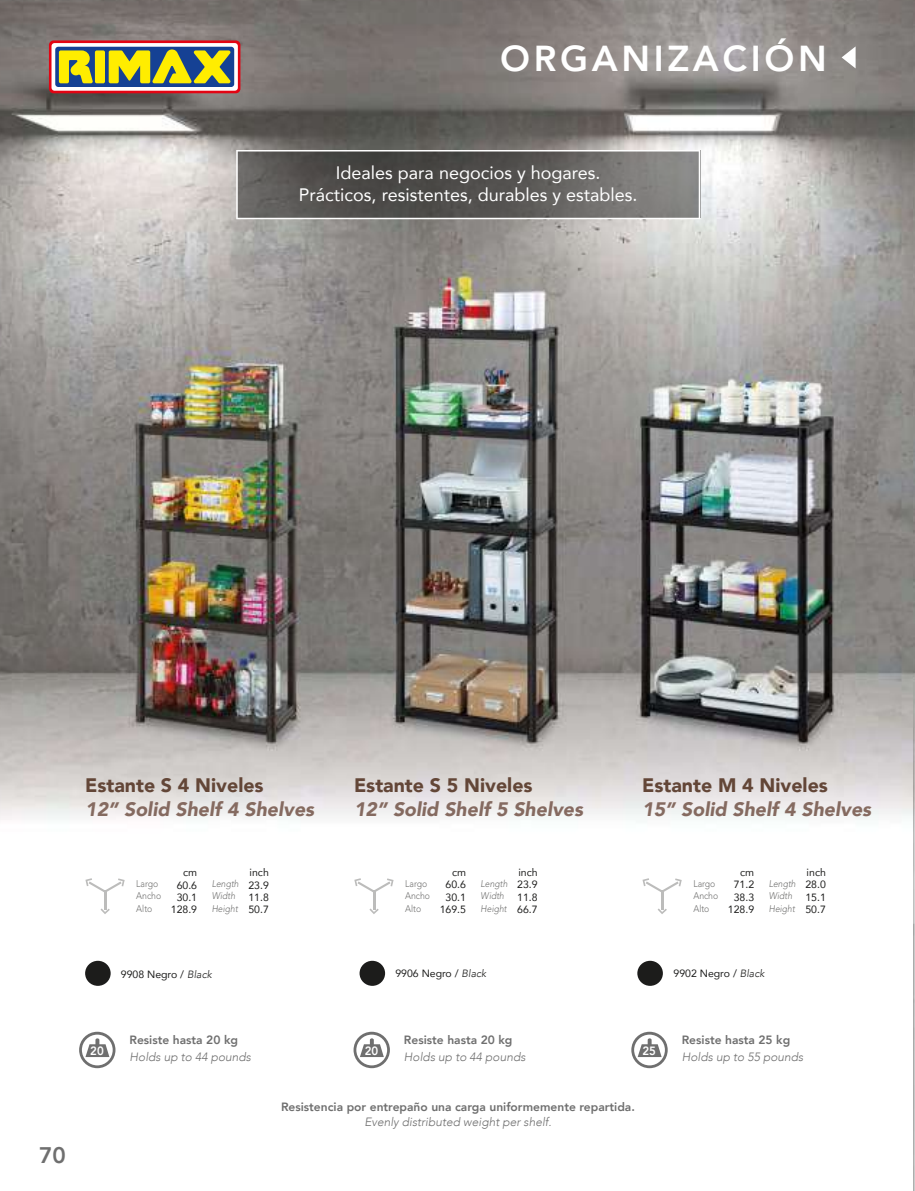
<style>
.page{position:relative;width:915px;height:1191px;background:#fff}
.page>*{position:absolute;margin:0;border:0;box-sizing:border-box;transform-origin:0 0}
.t1{font:800 36px "Avenir";letter-spacing:.1em;color:#fff}
.t2{font:800 22.5px "Avenir";color:#6f6f6f}
.t3{font:italic 900 19.5px "Avenir";color:#856a60}
.t4{font:900 19.5px "Avenir";color:#634637}
.t5{font:18px/21.6px "Avenir";color:#fff;text-align:center}
.t6{font:800 12px "Avenir";color:#6f6f6f}
.t7{font:italic 300 12px "Avenir";color:#6f6f6f}
.t8{font:800 12px "Avenir";color:#fff;scale:.95 1}
.t9{font:10.5px/12.5px "Avenir";color:#1c1c1b;text-align:right}
.t10{font:italic 300 9.6px/12.3px "Avenir";color:#6f6f6e;scale:.9 1}
.t11{font:300 9.6px/12.3px "Avenir";color:#6f6f6e;scale:.9 1}
.s1{font-weight:300;font-style:italic}
</style>
<div class="page">
<img style="left:0;top:0;width:914px;height:1191px">
<svg style="left:85px;top:878px;width:40px;height:36px"></svg>
<svg style="left:354px;top:878px;width:39px;height:36px"></svg>
<svg style="left:642px;top:878px;width:39px;height:36px"></svg>
<svg style="left:79px;top:1031px;width:36px;height:37px"></svg>
<svg style="left:631px;top:1031px;width:36px;height:37px"></svg>
<svg style="left:353px;top:1031px;width:37px;height:37px"></svg>
<div style="left:85px;top:960px;width:26px;height:25px;background:#1c1c1b;border-radius:50%"></div>
<div style="left:359px;top:960px;width:26px;height:25px;background:#1c1c1b;border-radius:50%"></div>
<div style="left:637px;top:960px;width:25px;height:25px;background:#1c1c1b;border-radius:50%"></div>
<svg style="left:236px;top:150px;width:464px;height:69px;background:#676563"></svg>
<svg style="left:841px;top:46px;width:14px;height:22px"></svg>
<div style="left:49px;top:40px;width:191px;height:53px;background:#e30413;border-radius:5px"></div>
<div style="left:51px;top:43px;width:187px;height:48px;background:linear-gradient(to right,#fff,#fff);border-radius:3px"></div>
<div style="left:55px;top:47px;width:179px;height:40px;background:#154194;border-radius:3px"></div>
<svg style="left:59px;top:49px;width:171px;height:34px"></svg>
<h1 class="t1" style="left:500px;top:31px;width:328px">ORGANIZACIÓN</h1>
<h3 class="t5" style="left:299px;top:161px;width:340px">Ideales para negocios y hogares.<br>Prácticos, resistentes, durables y estables.</h3>
<h3 class="t4" style="left:85px;top:768px;width:180px">Estante S 4 Niveles</h3>
<h3 class="t3" style="left:85px;top:792px;width:230px">12” Solid Shelf 4 Shelves</h3>
<h3 class="t4" style="left:354px;top:768px;width:180px">Estante S 5 Niveles</h3>
<h3 class="t3" style="left:354px;top:792px;width:230px">12” Solid Shelf 5 Shelves</h3>
<h3 class="t4" style="left:642px;top:768px;width:187px">Estante M 4 Niveles</h3>
<h3 class="t3" style="left:642px;top:792px;width:230px">15” Solid Shelf 4 Shelves</h3>
<p class="t9" style="left:439px;top:865px;width:28px">cm<br>60.6<br>30.1<br>169.5</p>
<p class="t9" style="left:517px;top:866px;width:22px;text-align:justify">inch 23.9<br>11.8<br>66.7</p>
<p class="t9" style="left:727px;top:866px;width:28px">cm<br>71.2<br>38.3<br>128.9</p>
<p class="t9" style="left:805px;top:866px;width:22px;text-align:justify">inch 28.0<br>15.1<br>50.7</p>
<p class="t9" style="left:171px;top:866px;width:28px">cm<br>60.6<br>30.1<br>128.9</p>
<p class="t9" style="left:248px;top:866px;width:22px;text-align:justify">inch 23.9<br>11.8<br>50.7</p>
<p class="t11" style="left:136px;top:877px;width:29px">Largo<br>Ancho<br>Alto</p>
<p class="t10" style="left:212px;top:877px;width:31px">Length<br>Width<br>Height</p>
<p class="t11" style="left:405px;top:877px;width:29px">Largo<br>Ancho<br>Alto</p>
<p class="t10" style="left:480px;top:877px;width:31px">Length<br>Width<br>Height</p>
<p class="t11" style="left:693px;top:877px;width:29px">Largo<br>Ancho<br>Alto</p>
<p class="t10" style="left:768px;top:877px;width:31px">Length<br>Width<br>Height</p>
<h2 class="t2" style="left:39px;top:1137px;width:28px">70</h2>
<p class="t9" style="left:121px;top:967px;width:92px">9908 Negro / <span class="s1">Black</span></p>
<p class="t9" style="left:395px;top:967px;width:92px">9906 Negro / <span class="s1">Black</span></p>
<p class="t9" style="left:673px;top:967px;width:92px">9902 Negro / <span class="s1">Black</span></p>
<p class="t8" style="left:90px;top:1041px;width:16px">20</p>
<p class="t6" style="left:129px;top:1031px;width:110px">Resiste hasta 20 kg</p>
<p class="t7" style="left:129px;top:1049px;width:123px">Holds up to 44 pounds</p>
<p class="t8" style="left:364px;top:1041px;width:16px">20</p>
<p class="t6" style="left:404px;top:1031px;width:110px">Resiste hasta 20 kg</p>
<p class="t7" style="left:404px;top:1049px;width:123px">Holds up to 44 pounds</p>
<p class="t8" style="left:642px;top:1041px;width:16px">25</p>
<p class="t6" style="left:281px;top:1097px;width:355px">Resistencia por entrepaño una carga uniformemente repartida.</p>
<p class="t7" style="left:364px;top:1114px;width:189px">Evenly distributed weight per shelf.</p>
<p class="t6" style="left:681px;top:1031px;width:110px">Resiste hasta 25 kg</p>
<p class="t7" style="left:681px;top:1049px;width:123px">Holds up to 55 pounds</p>
</div>
